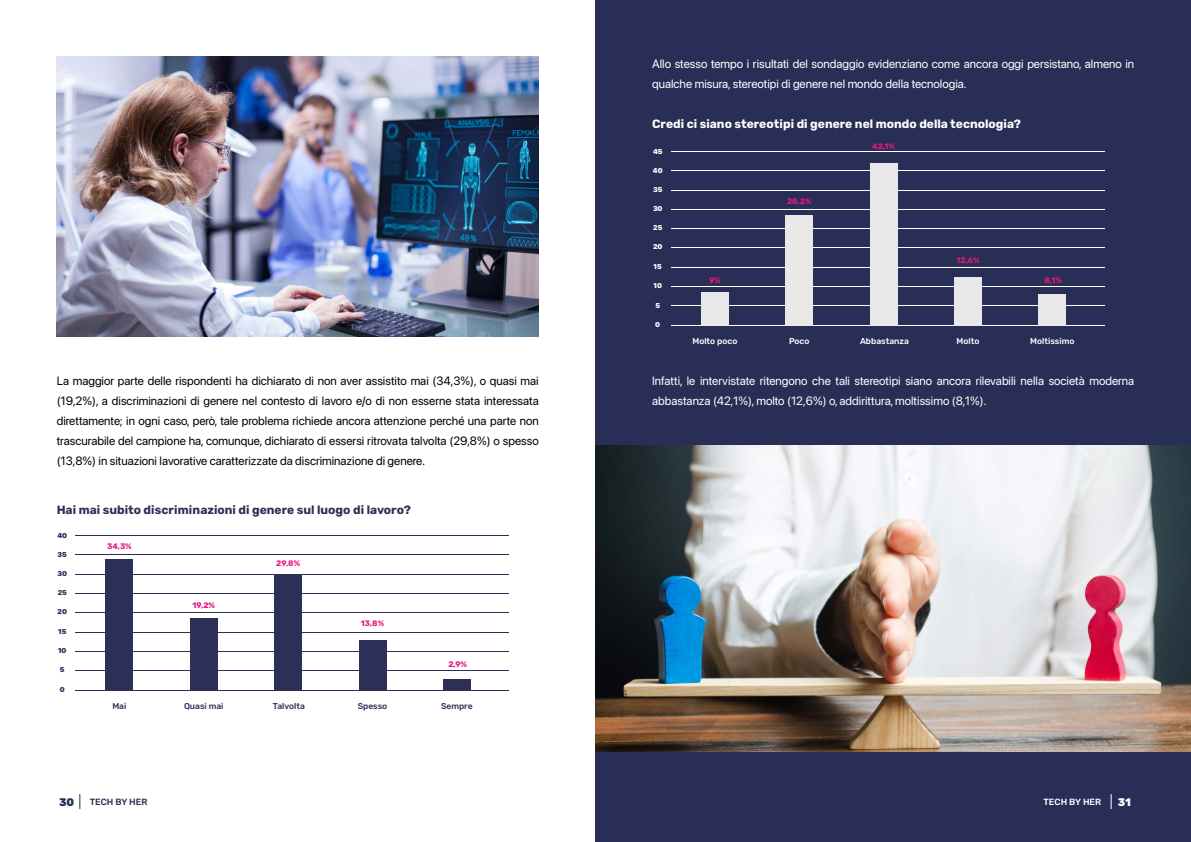
<style>
.page{position:relative;width:1191px;height:842px;background:#fff}
.page>*{position:absolute;margin:0;border:0;box-sizing:border-box;transform-origin:0 0}
.t1{font:12px/20px "SF Pro";color:#000;text-align:justify}
.t2{font:12px/20px "SF Pro";color:#fff}
.t3{font:700 12px "Rubik";color:#fff}
.t4{font:700 12px "Rubik";color:#2e3057}
.t5{font:800 11px "Rubik";color:#252e55}
.t6{font:800 11px "Rubik";color:#fff}
.t7{font:500 9px "Rubik";color:#252e55}
.t8{font:500 9px "Rubik";color:#fff}
.t9{font:500 8.5px "Rubik";color:#fff}
.t10{font:500 8.5px "Rubik";color:#2d3057}
.t11{font:700 8px "Rubik";color:#e4187e}
.t12{font:7px "SF Pro";color:#fff}
.t13{font:7px "SF Pro";color:#252e55}
</style>
<div class="page">
<div style="left:595px;top:0;width:596px;height:842px;background:#282e55"></div>
<img style="left:595px;top:445px;width:596px;height:307px">
<hr style="left:76px;top:651px;width:433px;height:1px;background:#292f56">
<hr style="left:76px;top:593px;width:433px;height:1px;background:#292f56">
<hr style="left:76px;top:536px;width:433px;height:1px;background:#292f56">
<hr style="left:76px;top:670px;width:433px;height:1px;background:#292f56">
<hr style="left:76px;top:612px;width:433px;height:1px;background:#292f56">
<hr style="left:76px;top:555px;width:433px;height:1px;background:#292f56">
<hr style="left:76px;top:690px;width:433px;height:1px;background:#292f56">
<hr style="left:76px;top:632px;width:433px;height:1px;background:#292f56">
<hr style="left:76px;top:574px;width:433px;height:1px;background:#292f56">
<div style="left:106px;top:559px;width:27px;height:131px;background:#2c3057"></div>
<div style="left:190px;top:618px;width:27px;height:72px;background:#2c3057"></div>
<div style="left:275px;top:575px;width:27px;height:115px;background:#2c3057"></div>
<div style="left:443px;top:679px;width:27px;height:11px;background:#2c3057"></div>
<div style="left:359px;top:640px;width:27px;height:50px;background:#2c3057"></div>
<hr style="left:671px;top:286px;width:433px;height:1px;background:#fff">
<hr style="left:671px;top:228px;width:433px;height:1px;background:#fff">
<hr style="left:671px;top:171px;width:433px;height:1px;background:#fff">
<hr style="left:671px;top:152px;width:433px;height:1px;background:#fff">
<hr style="left:671px;top:305px;width:433px;height:1px;background:#fff">
<hr style="left:671px;top:247px;width:433px;height:1px;background:#fff">
<hr style="left:671px;top:190px;width:433px;height:1px;background:#fff">
<hr style="left:671px;top:325px;width:433px;height:1px;background:#fff">
<hr style="left:671px;top:267px;width:433px;height:1px;background:#fff">
<hr style="left:671px;top:209px;width:433px;height:1px;background:#fff">
<div style="left:701px;top:292px;width:27px;height:34px;background:#e9e8e8"></div>
<div style="left:785px;top:215px;width:28px;height:111px;background:#e9e8e8"></div>
<div style="left:870px;top:164px;width:27px;height:162px;background:#e9e8e8"></div>
<div style="left:1038px;top:294px;width:28px;height:32px;background:#e9e8e8"></div>
<div style="left:954px;top:277px;width:27px;height:49px;background:#e9e8e8"></div>
<img style="left:57px;top:57px;width:482px;height:279px">
<svg style="left:1110px;top:794px;width:1px;height:15px"></svg>
<svg style="left:79px;top:794px;width:1px;height:15px"></svg>
<p class="t2" style="left:652px;top:54px;width:483px">Allo stesso tempo i risultati del sondaggio evidenziano come ancora oggi persistano, almeno in qualche misura, stereotipi di genere nel mondo della tecnologia.</p>
<p class="t3" style="left:652px;top:117px;width:370px">Credi ci siano stereotipi di genere nel mondo della tecnologia?</p>
<p class="t12" style="left:653px;top:147px;width:11px">45</p>
<p class="t12" style="left:653px;top:186px;width:11px">35</p>
<p class="t12" style="left:653px;top:204px;width:11px">30</p>
<p class="t12" style="left:653px;top:224px;width:11px">25</p>
<p class="t12" style="left:653px;top:242px;width:11px">20</p>
<p class="t12" style="left:653px;top:263px;width:10px">15</p>
<p class="t12" style="left:655px;top:301px;width:6px">5</p>
<p class="t12" style="left:655px;top:320px;width:6px">0</p>
<p class="t12" style="left:653px;top:166px;width:11px">40</p>
<p class="t12" style="left:653px;top:282px;width:10px">10</p>
<p class="t11" style="left:709px;top:276px;width:13px">9%</p>
<p class="t11" style="left:787px;top:197px;width:26px">28,2%</p>
<p class="t11" style="left:872px;top:142px;width:24px">42,1%</p>
<p class="t11" style="left:956px;top:256px;width:25px">12,6%</p>
<p class="t11" style="left:1044px;top:275px;width:19px">8,1%</p>
<p class="t1" style="left:57px;top:371px;width:483px">La maggior parte delle rispondenti ha dichiarato di non aver assistito mai (34,3%), o quasi mai (19,2%), a discriminazioni di genere nel contesto di lavoro e/o di non esserne stata interessata direttamente; in ogni caso, però, tale problema richiede ancora attenzione perché una parte non trascurabile del campione ha, comunque, dichiarato di essersi ritrovata talvolta (29,8%) o spesso (13,8%) in situazioni lavorative caratterizzate da discriminazione di genere.</p>
<p class="t4" style="left:57px;top:503px;width:356px">Hai mai subito discriminazioni di genere sul luogo di lavoro?</p>
<p class="t13" style="left:57px;top:531px;width:11px">40</p>
<p class="t13" style="left:58px;top:550px;width:11px">35</p>
<p class="t13" style="left:57px;top:569px;width:11px">30</p>
<p class="t13" style="left:58px;top:589px;width:11px">25</p>
<p class="t13" style="left:58px;top:607px;width:11px">20</p>
<p class="t13" style="left:58px;top:628px;width:10px">15</p>
<p class="t13" style="left:60px;top:666px;width:6px">5</p>
<p class="t13" style="left:60px;top:685px;width:6px">0</p>
<p class="t13" style="left:58px;top:646px;width:10px">10</p>
<p class="t11" style="left:107px;top:542px;width:26px">34,3%</p>
<p class="t11" style="left:192px;top:601px;width:24px">19,2%</p>
<p class="t11" style="left:276px;top:559px;width:25px">29,8%</p>
<p class="t11" style="left:361px;top:619px;width:25px">13,8%</p>
<p class="t11" style="left:448px;top:659px;width:20px">2,9%</p>
<p class="t10" style="left:112px;top:701px;width:15px">Mai</p>
<p class="t10" style="left:184px;top:701px;width:41px">Quasi mai</p>
<p class="t10" style="left:273px;top:701px;width:33px">Talvolta</p>
<p class="t10" style="left:358px;top:701px;width:31px">Spesso</p>
<p class="t10" style="left:441px;top:701px;width:33px">Sempre</p>
<p class="t9" style="left:692px;top:336px;width:46px">Molto poco</p>
<p class="t9" style="left:789px;top:336px;width:22px">Poco</p>
<p class="t9" style="left:860px;top:336px;width:50px">Abbastanza</p>
<p class="t9" style="left:956px;top:336px;width:24px">Molto</p>
<p class="t9" style="left:1030px;top:336px;width:46px">Moltissimo</p>
<p class="t2" style="left:652px;top:371px;width:483px">Infatti, le intervistate ritengono che tali stereotipi siano ancora rilevabili nella società moderna abbastanza (42,1%), molto (12,6%) o, addirittura, moltissimo (8,1%).</p>
<p class="t5" style="left:59px;top:796px;width:17px">30</p>
<p class="t7" style="left:90px;top:797px;width:59px">TECH BY HER</p>
<p class="t8" style="left:1043px;top:797px;width:59px">TECH BY HER</p>
<p class="t6" style="left:1117px;top:796px;width:15px">31</p>
</div>
